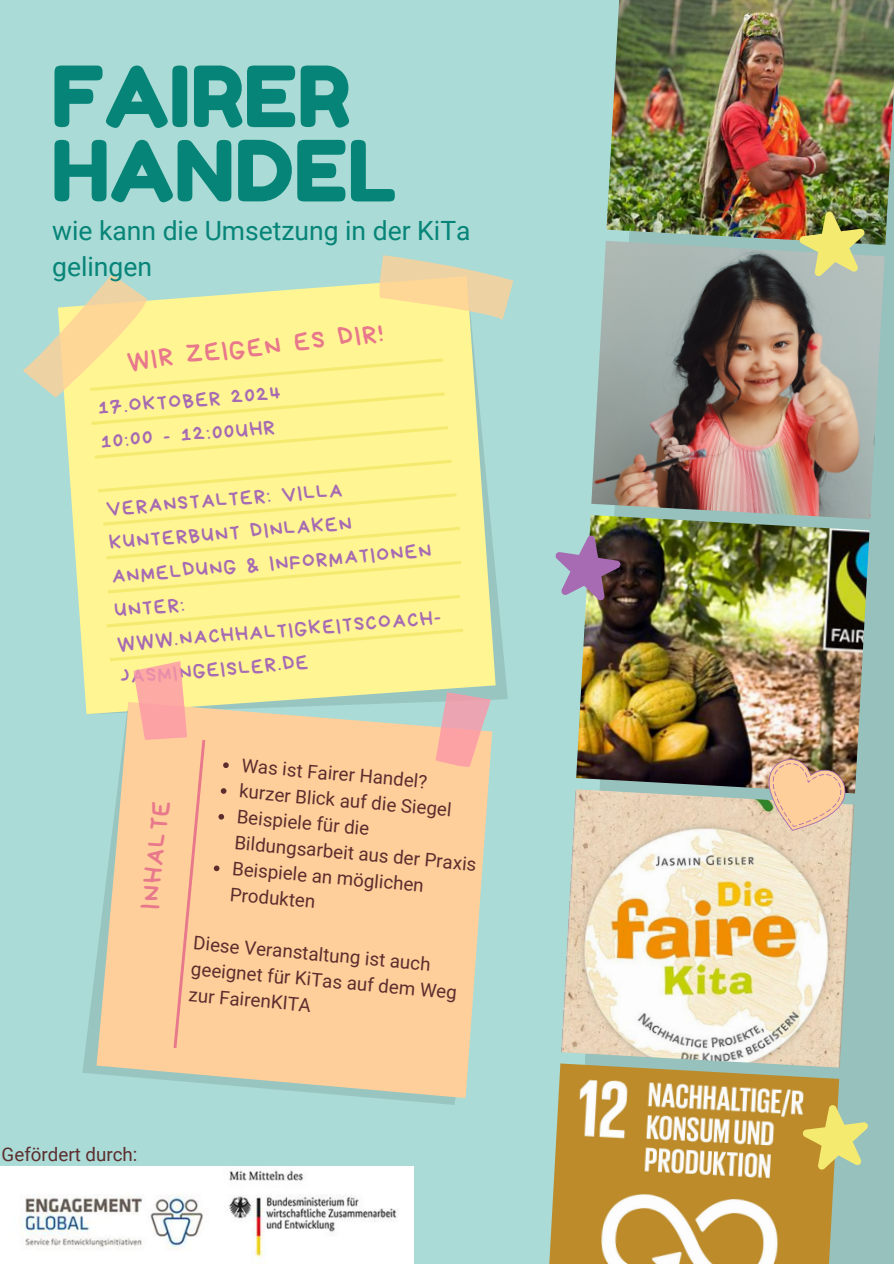
<style>
.page{position:relative;width:894px;height:1264px;background:#fff}
.page>*{position:absolute;margin:0;border:0;box-sizing:border-box;transform-origin:0 0}
.t1{font:84px/74.2px "Fredoka One";color:#078478}
.t2{font:26.55px/36px "Roboto";color:#078478}
.t3{font:25.65px "Bryndan Write";color:#e8788b}
.t4{font:20.25px/33.8px "Bryndan Write";color:#a66bb2}
.t5{font:18.75px "Roboto";color:#5d2d2e}
</style>
<div class="page">
<div style="left:0;top:0;width:893px;height:1263px;background:#aadbd6"></div>
<div style="left:838px;top:245px;width:55px;height:1018px;background:#96c1bc"></div>
<img style="left:606px;top:0;width:287px;height:245px">
<img style="left:591px;top:241px;width:293px;height:278px">
<img style="left:576px;top:515px;width:293px;height:278px">
<img style="left:561px;top:789px;width:293px;height:278px">
<img style="left:549px;top:1063px;width:289px;height:200px">
<svg style="left:82px;top:1048px;width:388px;height:57px;fill:#fecf9b"></svg>
<svg style="left:555px;top:530px;width:69px;height:72px"></svg>
<svg style="left:799px;top:1100px;width:73px;height:71px;background:#c5bf73"></svg>
<img style="left:754px;top:752px;width:103px;height:93px">
<img style="left:795px;top:207px;width:74px;height:71px">
<img style="left:0;top:1166px;width:413px;height:97px">
<svg style="left:23px;top:255px;width:491px;height:793px"></svg>
<p class="t1" style="left:51px;top:59px;width:347px">FAIRER<br>HANDEL</p>
<p class="t2" style="left:52px;top:213px;width:420px">wie kann die Umsetzung in der KiTa gelingen</p>
<h2 class="t3" style="left:126px;top:348px;width:259px;rotate:-6deg">WIR ZEIGEN ES DIR!</h2>
<p class="t4" style="left:96px;top:391px;width:184px;rotate:-5deg">17.OKTOBER 2024<br>10:00 - 12:00UHR</p>
<p class="t4" style="left:104px;top:493px;width:326px;rotate:-5deg">VERANSTALTER: VILLA<br>KUNTERBUNT DINLAKEN<br>ANMELDUNG &amp; INFORMATIONEN<br>UNTER:<br>WWW.NACHHALTIGKEITSCOACH-<br>JASMINGEISLER.DE</p>
<h1 class="t3" style="left:136px;top:907px;width:110px;rotate:-83deg">INHALTE</h1>
<h3 class="t5" style="left:242px;top:754px;width:188px;rotate:5deg">Was ist Fairer Handel?</h3>
<p class="t5" style="left:240px;top:780px;width:214px;rotate:5deg">kurzer Blick auf die Siegel</p>
<h2 class="t5" style="left:238px;top:806px;width:134px;rotate:5deg">Beispiele für die</h2>
<h4 class="t5" style="left:233px;top:857px;width:194px;rotate:5deg">Beispiele an möglichen</h4>
<h2 class="t5" style="left:235px;top:832px;width:244px;rotate:5deg">Bildungsarbeit aus der Praxis</h2>
<h4 class="t5" style="left:231px;top:883px;width:87px;rotate:5deg">Produkten</h4>
<h4 class="t5" style="left:194px;top:932px;width:239px;rotate:5deg">Diese Veranstaltung ist auch</h4>
<h4 class="t5" style="left:190px;top:983px;width:124px;rotate:5deg">zur FairenKITA</h4>
<h4 class="t5" style="left:192px;top:958px;width:268px;rotate:5deg">geeignet für KiTas auf dem Weg</h4>
<p class="t5" style="left:2px;top:1143px;width:137px">Gefördert durch:</p>
</div>
